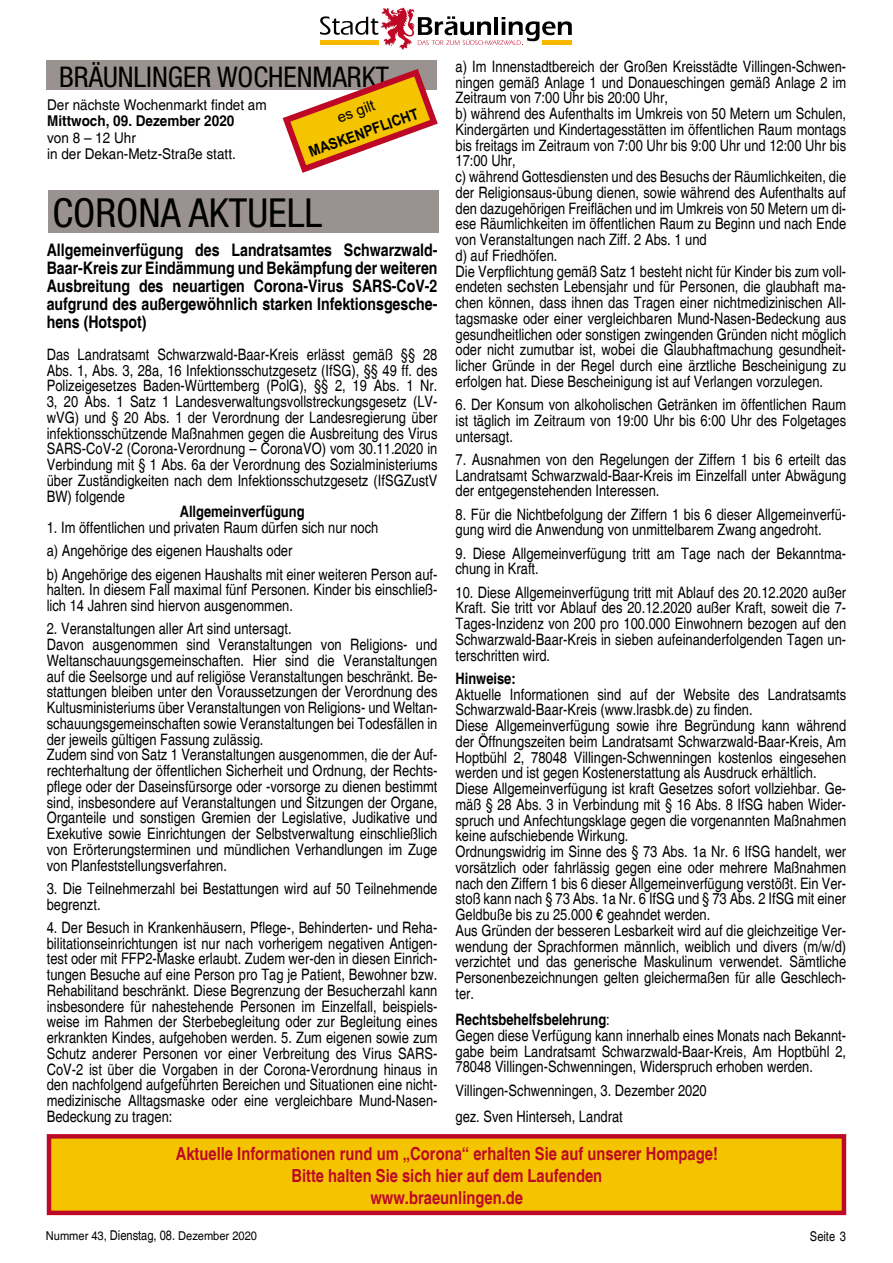
<style>
.page{position:relative;width:893px;height:1263px;background:#fff}
.page>*{position:absolute;margin:0;border:0;box-sizing:border-box;transform-origin:0 0}
.t1{font:condensed 40.05px "Helvetica Neue LT Std";color:#000}
.t2{font:condensed 28.5px "Helvetica Neue LT Std";color:#000}
.t3{font:700 condensed 18px/21.6px "Helvetica";color:#bd0926;text-align:center}
.t4{font:700 condensed 17.25px/18px "Helvetica";color:#000;text-align:justify}
.t5{font:condensed 15.75px/15.8px "Helvetica";color:#000}
.t6{font:700 condensed 15.75px "Helvetica";color:#000}
.t7{font:700 15px "Arial";color:#000;scale:.9 1}
.t8{font:15px "Arial";color:#000}
.t9{font:condensed 14.85px/16.5px "Helvetica";color:#000;scale:1.11 1}
.t10{font:700 condensed 14.85px "Helvetica";color:#000;scale:1.11 1}
.t11{font:condensed 13.5px "Helvetica";color:#000}
.t12{font:condensed 12.15px "Helvetica";color:#000;scale:1.11 1}
.s1{font-weight:700}
.s2{font-size:13.5px}
</style>
<div class="page">
<svg style="left:320px;top:8px;width:252px;height:42px"></svg>
<div style="left:46px;top:60px;width:391px;height:30px;background:#9a9291"></div>
<svg style="left:282px;top:69px;width:156px;height:104px"></svg>
<div style="left:49px;top:1136px;width:795px;height:77px;background:#f5c400"></div>
<div style="left:47px;top:1134px;width:799px;height:81px;border:4px solid #bd0926"></div>
<div style="left:48px;top:190px;width:391px;height:42px;background:#9a9291"></div>
<h2 class="t2" style="left:59px;top:61px;width:331px">BRÄUNLINGER WOCHENMARKT</h2>
<p class="t8" style="left:334px;top:108px;width:41px;rotate:-20deg">es gilt</p>
<p class="t9" style="left:47px;top:96px;width:199px">Der nächste Wochenmarkt findet am</p>
<p class="t10" style="left:47px;top:112px;width:170px">Mittwoch, 09. Dezember 2020</p>
<p class="t9" style="left:47px;top:129px;width:172px">von 8 – 12 Uhr<br>in der Dekan-Metz-Straße statt.</p>
<p class="t7" style="left:306px;top:142px;width:130px;rotate:-20deg">MASKENPFLICHT</p>
<h1 class="t1" style="left:52px;top:190px;width:272px">CORONA AKTUELL</h1>
<p class="t4" style="left:47px;top:241px;width:392px">Allgemeinverfügung des Landratsamtes Schwarzwald-Baar-Kreis zur Eindämmung und Bekämpfung der weiteren Ausbreitung des neuartigen Corona-Virus SARS-CoV-2 aufgrund des außergewöhnlich starken Infektionsgesche&shy;hens (Hotspot)</p>
<p class="t5" style="left:47px;top:347px;width:392px;text-align:justify">Das Landratsamt Schwarzwald-Baar-Kreis erlässt gemäß §§ 28<br>Abs. 1, Abs. 3, 28a, 16 Infektionsschutzgesetz (IfSG), §§ 49 ff. des Polizeigesetzes Baden-Württemberg (PolG), §§ 2, 19 Abs. 1 Nr.<br>3, 20 Abs. 1 Satz 1 Landesverwaltungsvollstreckungsgesetz (LV&shy;wVG) und § 20 Abs. 1 der Verordnung der Landesregierung über infektionsschützende Maßnahmen gegen die Ausbreitung des Virus SARS-CoV-2 (Corona-Verordnung – CoronaVO) vom 30.11.2020 in Verbindung mit § 1 Abs. 6a der Verordnung des Sozialministeriums über Zuständigkeiten nach dem Infektionsschutzgesetz (IfSGZustV BW) folgende</p>
<p class="t6" style="left:180px;top:502px;width:126px">Allgemeinverfügung</p>
<p class="t5" style="left:47px;top:516px;width:392px;line-height:23.2px">1. Im öffentlichen und privaten Raum dürfen sich nur noch<br>a) Angehörige des eigenen Haushalts oder<br>b) Angehörige des eigenen Haushalts mit einer weiteren Person auf-</p>
<p class="t5" style="left:47px;top:582px;width:392px">halten. In diesem Fall maximal fünf Personen. Kinder bis einschließ&shy;lich 14 Jahren sind hiervon ausgenommen.</p>
<p class="t5" style="left:47px;top:621px;width:392px">2. Veranstaltungen aller Art sind untersagt.<br>Davon ausgenommen sind Veranstaltungen von Religions- und Weltanschauungsgemeinschaften. Hier sind die Veranstaltungen auf die Seelsorge und auf religiöse Veranstaltungen beschränkt. Be&shy;stattungen bleiben unter den Voraussetzungen der Verordnung des Kultusministeriums über Veranstaltungen von Religions- und Weltan&shy;schauungsgemeinschaften sowie Veranstaltungen bei Todesfällen in der jeweils gültigen Fassung zulässig.<br>Zudem sind von Satz 1 Veranstaltungen ausgenommen, die der Auf&shy;rechterhaltung der öffentlichen Sicherheit und Ordnung, der Rechts&shy;pflege oder der Daseinsfürsorge oder -vorsorge zu dienen bestimmt sind, insbesondere auf Veranstaltungen und Sitzungen der Organe, Organteile und sonstigen Gremien der Legislative, Judikative und Exekutive sowie Einrichtungen der Selbstverwaltung einschließlich von Erörterungsterminen und mündlichen Verhandlungen im Zuge von Planfeststellungsverfahren.</p>
<p class="t5" style="left:47px;top:881px;width:392px">3. Die Teilnehmerzahl bei Bestattungen wird auf 50 Teilnehmende begrenzt.</p>
<p class="t5" style="left:47px;top:920px;width:392px;text-align:justify">4. Der Besuch in Krankenhäusern, Pflege-, Behinderten- und Reha&shy;bilitationseinrichtungen ist nur nach vorherigem negativen Antigen&shy;test oder mit FFP2-Maske erlaubt. Zudem wer-den in diesen Einrich&shy;tungen Besuche auf eine Person pro Tag je Patient, Bewohner bzw.<br>Rehabilitand beschränkt. Diese Begrenzung der Besucherzahl kann insbesondere für nahestehende Personen im Einzelfall, beispiels&shy;weise im Rahmen der Sterbebegleitung oder zur Begleitung eines erkrankten Kindes, aufgehoben werden. 5. Zum eigenen sowie zum Schutz anderer Personen vor einer Verbreitung des Virus SARS-CoV-2 ist über die Vorgaben in der Corona-Verordnung hinaus in den nachfolgend aufgeführten Bereichen und Situationen eine nicht&shy;medizinische Alltagsmaske oder eine vergleichbare Mund-Nasen-Bedeckung zu tragen:</p>
<p class="t5" style="left:455px;top:59px;width:392px">a) Im Innenstadtbereich der Großen Kreisstädte Villingen-Schwen&shy;ningen gemäß Anlage 1 und Donaueschingen gemäß Anlage 2 im Zeitraum von 7:00 Uhr bis 20:00 Uhr,<br>b) während des Aufenthalts im Umkreis von 50 Metern um Schulen, Kindergärten und Kindertagesstätten im öffentlichen Raum montags bis freitags im Zeitraum von 7:00 Uhr bis 9:00 Uhr und 12:00 Uhr bis 17:00 Uhr,<br>c) während Gottesdiensten und des Besuchs der Räumlichkeiten, die der Religionsaus-übung dienen, sowie während des Aufenthalts auf den dazugehörigen Freiflächen und im Umkreis von 50 Metern um di&shy;ese Räumlichkeiten im öffentlichen Raum zu Beginn und nach Ende von Veranstaltungen nach Ziff. 2 Abs. 1 und<br>d) auf Friedhöfen.<br>Die Verpflichtung gemäß Satz 1 besteht nicht für Kinder bis zum voll&shy;endeten sechsten Lebensjahr und für Personen, die glaubhaft ma&shy;chen können, dass ihnen das Tragen einer nichtmedizinischen All&shy;tagsmaske oder einer vergleichbaren Mund-Nasen-Bedeckung aus gesundheitlichen oder sonstigen zwingenden Gründen nicht möglich oder nicht zumutbar ist, wobei die Glaubhaftmachung gesundheit&shy;licher Gründe in der Regel durch eine ärztliche Bescheinigung zu erfolgen hat. Diese Bescheinigung ist auf Verlangen vorzulegen.</p>
<p class="t5" style="left:455px;top:397px;width:392px;text-align:justify">6. Der Konsum von alkoholischen Getränken im öffentlichen Raum ist täglich im Zeitraum von 19:00 Uhr bis 6:00 Uhr des Folgetages untersagt.</p>
<p class="t5" style="left:455px;top:452px;width:392px;text-align:justify">7. Ausnahmen von den Regelungen der Ziffern 1 bis 6 erteilt das Landratsamt Schwarzwald-Baar-Kreis im Einzelfall unter Abwägung der entgegenstehenden Interessen.</p>
<p class="t5" style="left:455px;top:506px;width:392px">8. Für die Nichtbefolgung der Ziffern 1 bis 6 dieser Allgemeinverfü&shy;gung wird die Anwendung von unmittelbarem Zwang angedroht.</p>
<p class="t5" style="left:455px;top:545px;width:392px">9. Diese Allgemeinverfügung tritt am Tage nach der Bekanntma&shy;chung in Kraft.</p>
<p class="t5" style="left:455px;top:584px;width:392px;text-align:justify">10. Diese Allgemeinverfügung tritt mit Ablauf des 20.12.2020 außer Kraft. Sie tritt vor Ablauf des 20.12.2020 außer Kraft, soweit die 7- Tages-Inzidenz von 200 pro 100.000 Einwohnern bezogen auf den Schwarzwald-Baar-Kreis in sieben aufeinanderfolgenden Tagen un&shy;terschritten wird.</p>
<p class="t6" style="left:455px;top:669px;width:62px">Hinweise:</p>
<p class="t5" style="left:455px;top:686px;width:392px">Aktuelle Informationen sind auf der Website des Landratsamts Schwarzwald-Baar-Kreis (www.lrasbk.de) zu finden.<br>Diese Allgemeinverfügung sowie ihre Begründung kann während der Öffnungszeiten beim Landratsamt Schwarzwald-Baar-Kreis, Am Hoptbühl 2, 78048 Villingen-Schwenningen kostenlos eingesehen werden und ist gegen Kostenerstattung als Ausdruck erhältlich.<br>Diese Allgemeinverfügung ist kraft Gesetzes sofort vollziehbar. Ge&shy;mäß § 28 Abs. 3 in Verbindung mit § 16 Abs. 8 IfSG haben Wider&shy;spruch und Anfechtungsklage gegen die vorgenannten Maßnahmen keine aufschiebende Wirkung.<br>Ordnungswidrig im Sinne des § 73 Abs. 1a Nr. 6 IfSG handelt, wer vorsätzlich oder fahrlässig gegen eine oder mehrere Maßnahmen nach den Ziffern 1 bis 6 dieser Allgemeinverfügung verstößt. Ein Ver&shy;stoß kann nach § 73 Abs. 1a Nr. 6 IfSG und § 73 Abs. 2 IfSG mit einer Geldbuße bis zu 25.000 € geahndet werden.<br>Aus Gründen der besseren Lesbarkeit wird auf die gleichzeitige Ver&shy;wendung der Sprachformen männlich, weiblich und divers (m/w/d) verzichtet und das generische Maskulinum verwendet. Sämtliche Personenbezeichnungen gelten gleichermaßen für alle Geschlech&shy;ter.</p>
<p class="t5" style="left:455px;top:1012px;width:392px"><span class="s1">Rechtsbehelfsbelehrung</span>:<br>Gegen diese Verfügung kann innerhalb eines Monats nach Bekannt&shy;gabe beim Landratsamt Schwarzwald-Baar-Kreis, Am Hoptbühl 2, 78048 Villingen-Schwenningen, Widerspruch erhoben werden.</p>
<p class="t5" style="left:455px;top:1077px;width:253px;line-height:26.2px">Villingen-Schwenningen, 3. Dezember 2020 gez. Sven Hinterseh, Landrat</p>
<p class="t3" style="left:176px;top:1143px;width:544px">Aktuelle Informationen rund um „Corona“ erhalten Sie auf unserer Hompage!<br>Bitte halten Sie sich hier auf dem Laufenden<br>www.braeunlingen.de</p>
<p class="t12" style="left:46px;top:1229px;width:192px">Nummer 43, <span class="s2">Dienstag, 08.</span> Dezember 2020</p>
<p class="t11" style="left:810px;top:1228px;width:27px">Seite</p>
</div>
